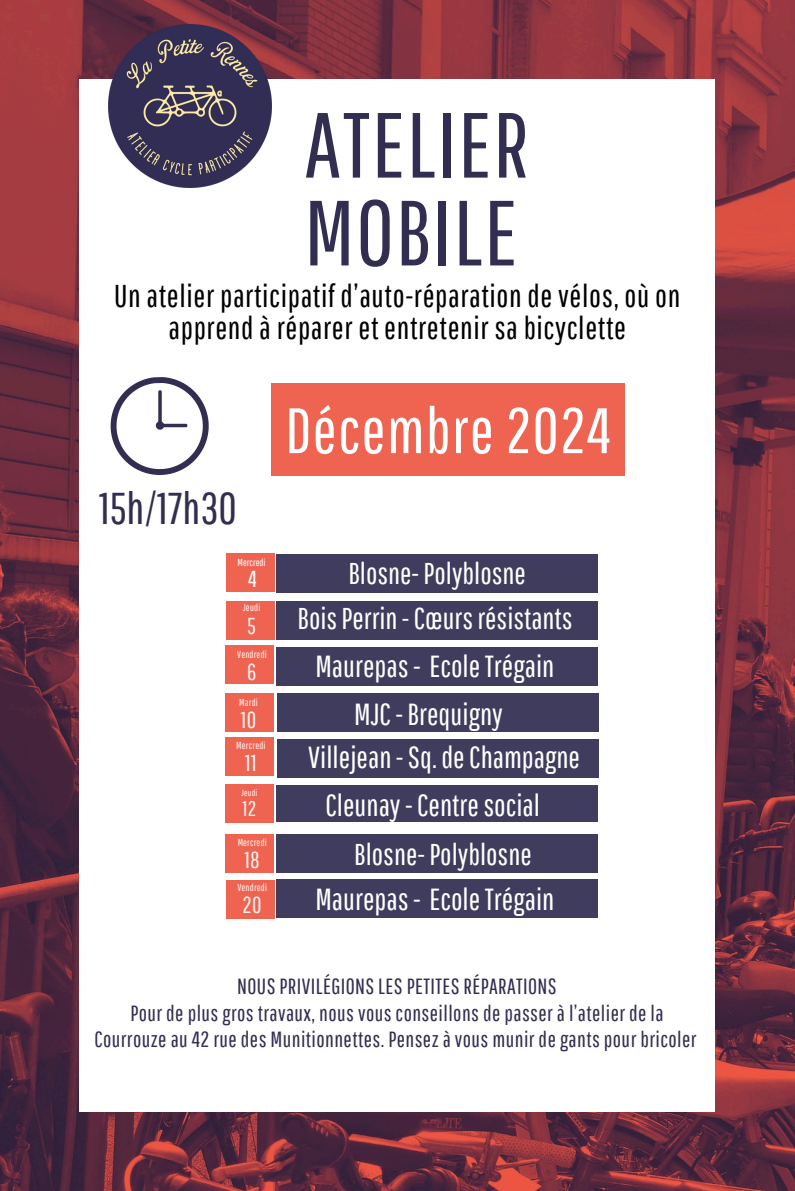
<style>
.page{position:relative;width:795px;height:1191px;background:#fff}
.page>*{position:absolute;margin:0;border:0;box-sizing:border-box;transform-origin:0 0}
.t1{font:92.3px/87.8px "Pathway Gothic One";letter-spacing:.02em;color:#322e51}
.t2{font:64px "Pathway Gothic One";letter-spacing:.02em;color:#fff}
.t3{font:44.6px "Pathway Gothic One";color:#322e51}
.t4{font:31.6px/31.5px "Pathway Gothic One";letter-spacing:.02em;color:#000;text-align:center}
.t5{font:30.5px "Pathway Gothic One";color:#fff}
.t6{font:30.1px "Pathway Gothic One";color:#fff}
.t7{font:23.4px "Pathway Gothic One";color:#fff}
.t8{font:23.1px "Pathway Gothic One";letter-spacing:.02em;color:#fff}
.t9{font:22px/26.2px "Pathway Gothic One";letter-spacing:.02em;color:#322e51;text-align:center}
.t10{font:21.2px "Pathway Gothic One";color:#fff}
.t11{font:10.2px "Pathway Gothic One";letter-spacing:.02em;color:#fff}
.t12{font:10.2px "Pathway Gothic One";color:#fff}
.t13{font:9.3px "Pathway Gothic One";letter-spacing:.02em;color:#fff}
</style>
<div class="page">
<img style="left:0;top:0;width:794px;height:1191px">
<div style="left:79px;top:79px;width:636px;height:1033px;background:#fff"></div>
<div style="left:271px;top:383px;width:353px;height:93px;background:#ef6351"></div>
<img style="left:108px;top:24px;width:163px;height:163px">
<svg style="left:111px;top:377px;width:98px;height:98px"></svg>
<div style="left:276px;top:601px;width:322px;height:38px;background:#403c5d"></div>
<div style="left:276px;top:647px;width:322px;height:38px;background:#403c5d"></div>
<div style="left:277px;top:693px;width:322px;height:39px;background:#403c5d"></div>
<div style="left:277px;top:739px;width:322px;height:38px;background:#403c5d"></div>
<div style="left:276px;top:786px;width:322px;height:36px;background:#403c5d"></div>
<div style="left:276px;top:554px;width:322px;height:38px;background:#403c5d"></div>
<div style="left:276px;top:879px;width:322px;height:38px;background:#403c5d"></div>
<div style="left:276px;top:835px;width:322px;height:38px;background:#403c5d"></div>
<div style="left:226px;top:554px;width:49px;height:38px;background:#ef6351"></div>
<div style="left:226px;top:601px;width:49px;height:38px;background:#ef6351"></div>
<div style="left:225px;top:645px;width:49px;height:38px;background:#ef6351"></div>
<div style="left:225px;top:693px;width:49px;height:39px;background:#ef6351"></div>
<div style="left:225px;top:784px;width:49px;height:38px;background:#ef6351"></div>
<div style="left:225px;top:737px;width:49px;height:38px;background:#ef6351"></div>
<div style="left:225px;top:834px;width:49px;height:38px;background:#ef6351"></div>
<div style="left:226px;top:881px;width:49px;height:38px;background:#ef6351"></div>
<h1 class="t1" style="left:304px;top:99px;width:226px">ATELIER<br>MOBILE</h1>
<p class="t4" style="left:114px;top:279px;width:567px">Un atelier participatif d’auto-réparation de vélos, où on apprend à réparer et entretenir sa bicyclette</p>
<h2 class="t2" style="left:285px;top:392px;width:327px">Décembre 2024</h2>
<p class="t3" style="left:99px;top:482px;width:139px">15h/17h30</p>
<h5 class="t12" style="left:237px;top:556px;width:29px">Mercredi</h5>
<p class="t8" style="left:248px;top:565px;width:10px">4</p>
<p class="t6" style="left:348px;top:555px;width:179px">Blosne-Polyblosne</p>
<p class="t11" style="left:243px;top:601px;width:19px">Jeudi</p>
<p class="t8" style="left:247px;top:612px;width:10px">5</p>
<h2 class="t6" style="left:297px;top:600px;width:276px">BoisPerrin-Cœursrésistants</h2>
<p class="t11" style="left:237px;top:648px;width:31px">Vendredi</p>
<p class="t8" style="left:247px;top:658px;width:11px">6</p>
<p class="t11" style="left:239px;top:696px;width:20px">Mardi</p>
<p class="t8" style="left:241px;top:706px;width:17px">10</p>
<p class="t11" style="left:236px;top:739px;width:31px">Mercredi</p>
<p class="t8" style="left:245px;top:749px;width:13px">11</p>
<p class="t13" style="left:241px;top:787px;width:18px">Jeudi</p>
<p class="t10" style="left:242px;top:796px;width:15px">12</p>
<h5 class="t5" style="left:315px;top:648px;width:240px">Maurepas- EcoleTrégain</h5>
<p class="t5" style="left:354px;top:696px;width:150px">MJC-Brequigny</p>
<h3 class="t5" style="left:308px;top:739px;width:273px">Villejean-Sq.deChampagne</h3>
<h5 class="t5" style="left:325px;top:786px;width:216px">Cleunay-Centresocial</h5>
<p class="t11" style="left:237px;top:836px;width:31px">Mercredi</p>
<p class="t8" style="left:244px;top:846px;width:17px">18</p>
<p class="t7" style="left:243px;top:837px;width:16px">15</p>
<p class="t6" style="left:354px;top:836px;width:179px">Blosne-Polyblosne</p>
<p class="t11" style="left:237px;top:881px;width:31px">Vendredi</p>
<p class="t8" style="left:242px;top:891px;width:21px">20</p>
<p class="t5" style="left:315px;top:880px;width:240px">Maurepas- EcoleTrégain</p>
<h5 class="t9" style="left:94px;top:973px;width:603px">NOUS PRIVILÉGIONS LES PETITES RÉPARATIONS<br>Pour de plus gros travaux, nous vous conseillons de passer à l’atelier de la<br>Courrouze au 42 rue des Munitionnettes. Pensez à vous munir de gants pour bricoler</h5>
</div>
